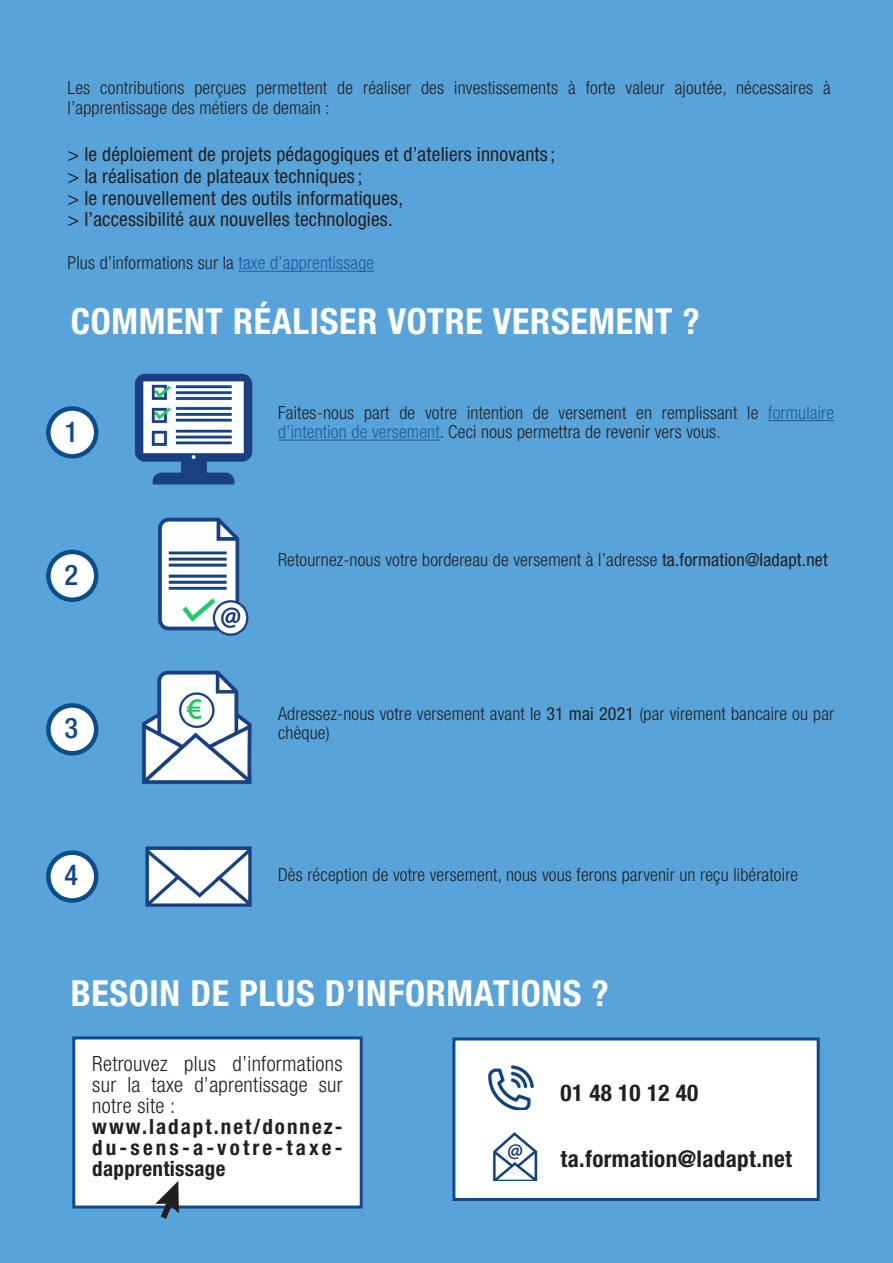
<style>
.page{position:relative;width:893px;height:1263px;background:#58a4da}
.page>*{position:absolute;margin:0;border:0;box-sizing:border-box;transform-origin:0 0}
.t1{font:700 condensed 36px "Helvetica Neue LT Std";letter-spacing:.02em;color:#fff}
.t2{font:500 condensed 28.5px "Helvetica Neue LT Std";color:#12498d}
.t3{font:700 condensed 23.1px "Helvetica Neue LT Std";letter-spacing:.015em;color:#231f20}
.t4{font:300 condensed 21px/21px "Helvetica Neue LT Std";letter-spacing:.015em;color:#231f20;text-align:justify}
.t5{font:700 condensed 21px/21px "Helvetica Neue LT Std";letter-spacing:.095em;color:#231f20;text-align:justify}
.t6{font:condensed 19.5px "Helvetica Neue LT Std";letter-spacing:.01em;color:#231f20}
.t7{font:300 condensed 18px/19.5px "Helvetica Neue LT Std";letter-spacing:.01em;color:#231f20}
.s1{color:#175d9e}
.s2{font-weight:400}
</style>
<div class="page">
<hr style="left:768px;top:420px;width:66px;height:1px;background:#175d9e">
<hr style="left:278px;top:440px;width:162px;height:1px;background:#175d9e">
<img style="left:77px;top:373px;width:223px;height:109px">
<div style="left:48px;top:408px;width:48px;height:48px;background:#fff;border-radius:50%"></div>
<div style="left:46px;top:406px;width:52px;height:53px;border:4px solid #0b4c89;border-radius:50%"></div>
<div style="left:48px;top:552px;width:48px;height:48px;background:#fff;border-radius:50%"></div>
<div style="left:46px;top:550px;width:52px;height:52px;border:4px solid #0b4c89;border-radius:50%"></div>
<svg style="left:48px;top:705px;width:48px;height:48px"></svg>
<div style="left:46px;top:703px;width:52px;height:52px;border:4px solid #0b4c89;border-radius:50%"></div>
<div style="left:48px;top:853px;width:48px;height:47px;background:#fff;border-radius:50%"></div>
<div style="left:46px;top:850px;width:52px;height:53px;border:4px solid #0b4c89;border-radius:50%"></div>
<img style="left:80px;top:482px;width:169px;height:154px">
<img style="left:69px;top:670px;width:183px;height:105px">
<img style="left:92px;top:775px;width:160px;height:132px">
<div style="left:74px;top:1038px;width:287px;height:169px;background:#fff"></div>
<div style="left:72px;top:1036px;width:291px;height:172px;border:3px solid #12498d"></div>
<svg style="left:156px;top:1181px;width:23px;height:38px"></svg>
<div style="left:452px;top:1037px;width:368px;height:164px;background:#fff;border:3px solid #12498d"></div>
<img style="left:488px;top:1065px;width:46px;height:44px">
<img style="left:493px;top:1132px;width:45px;height:49px">
<hr style="left:239px;top:271px;width:135px;height:1px;background:#175d9e">
<p class="t7" style="left:68px;top:78px;width:765px">Les contributions perçues permettent de réaliser des investissements à forte valeur ajoutée, nécessaires à l’apprentissage des métiers de demain :</p>
<p class="t6" style="left:68px;top:143px;width:489px">&gt; le déploiement de projets pédagogiques et d’ateliers innovants ;</p>
<p class="t6" style="left:68px;top:165px;width:296px">&gt; la réalisation de plateaux techniques ;</p>
<p class="t6" style="left:68px;top:186px;width:337px">&gt; le renouvellement des outils informatiques,</p>
<p class="t6" style="left:68px;top:208px;width:327px">&gt; l’accessibilité aux nouvelles technologies.</p>
<p class="t7" style="left:68px;top:253px;width:308px">Plus d’informations sur la <span class="s1">taxe d’apprentissage</span></p>
<p class="t1" style="left:71px;top:299px;width:631px">COMMENT RÉALISER VOTRE VERSEMENT ?</p>
<p class="t2" style="left:64px;top:415px;width:15px">1</p>
<p class="t2" style="left:64px;top:558px;width:15px">2</p>
<p class="t2" style="left:64px;top:711px;width:15px">3</p>
<p class="t2" style="left:64px;top:858px;width:15px">4</p>
<p class="t7" style="left:278px;top:403px;width:558px">Faites-nous part de votre intention de versement en remplissant le <span class="s1">formulaire d’intention de versement</span>. Ceci nous permettra de revenir vers vous.</p>
<p class="t7" style="left:278px;top:550px;width:551px">Retournez-nous votre bordereau de versement à l’adresse <span class="s2">ta.formation@ladapt.net</span></p>
<p class="t7" style="left:278px;top:703px;width:558px">Adressez-nous votre versement avant le <span class="s2">31 mai 2021</span> (par virement bancaire ou par chèque)</p>
<p class="t7" style="left:278px;top:864px;width:522px">Dès réception de votre versement, nous vous ferons parvenir un reçu libératoire</p>
<p class="t1" style="left:71px;top:971px;width:540px">BESOIN DE PLUS D’INFORMATIONS ?</p>
<p class="t4" style="left:92px;top:1053px;width:252px">Retrouvez plus d’informations sur la taxe d’aprentissage sur notre site :</p>
<p class="t5" style="left:92px;top:1116px;width:252px">www.ladapt.net/donnez&shy;du-sens-a-votre-taxe&shy;dapprentissage</p>
<p class="t3" style="left:561px;top:1078px;width:139px">01 48 10 12 40</p>
<p class="t3" style="left:561px;top:1145px;width:233px">ta.formation@ladapt.net</p>
</div>
